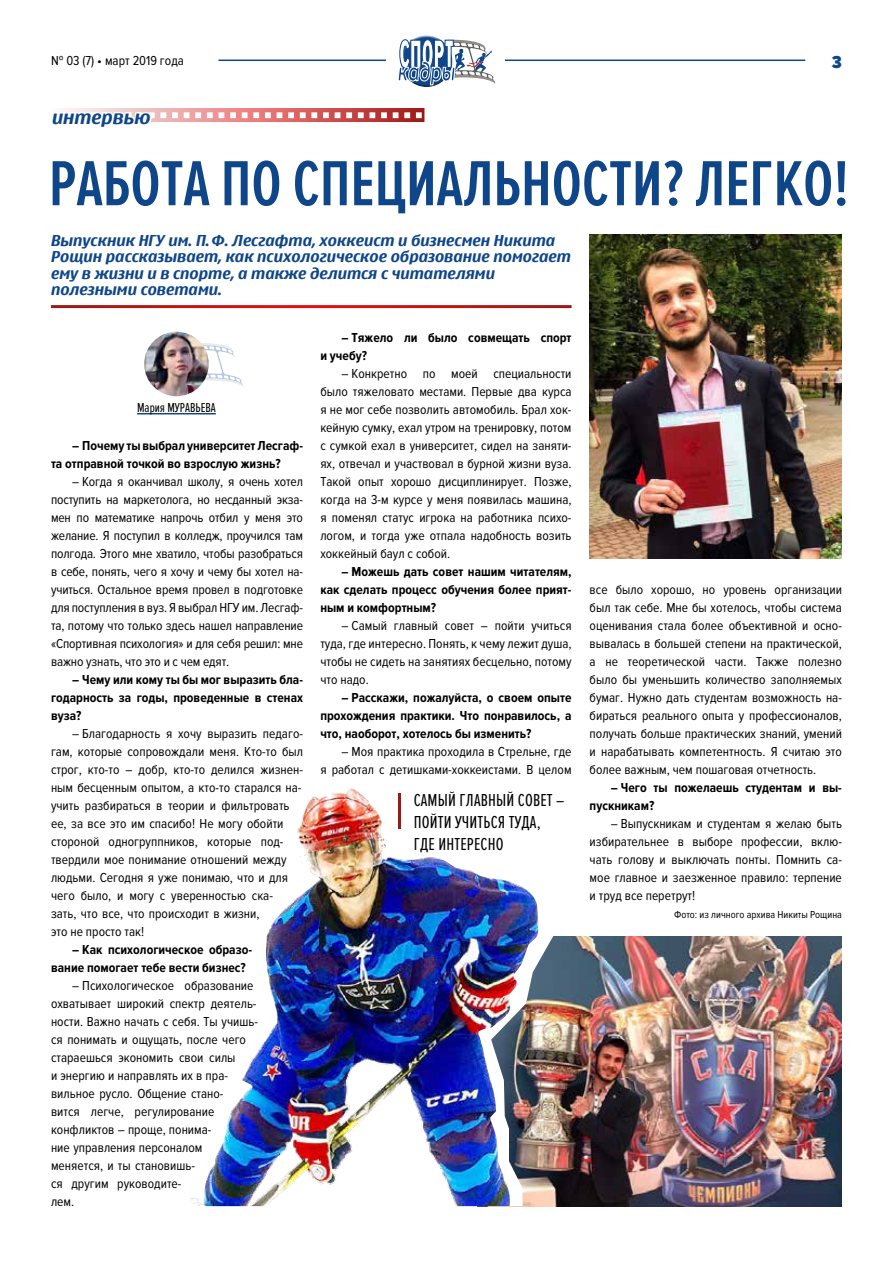
<style>
.page{position:relative;width:893px;height:1263px;background:#fff}
.page>*{position:absolute;margin:0;border:0;box-sizing:border-box;transform-origin:0 0}
.t1{font:600 66px "Proxima Nova Ex Cn";color:#0f4689}
.t2{font:50.4px "Proxima Nova Ex Cn";color:#fff}
.t3{font:18px/21.6px "Proxima Nova Ex Cn";letter-spacing:.01em;color:#000}
.t4{font:700 18px "Nokia Sans S60";color:#0f4689}
.t5{font:900 18px "Proxima Nova Cond";color:#0f4689}
.t6{font:700 15px/16.5px "Nokia Sans S60";color:#0f4689}
.t7{font:13.5px/18px "Proxima Nova Cond";color:#000;text-align:justify}
.t8{font:700 13.5px/18px "Proxima Nova Cond";color:#000}
.t9{font:13.5px "Proxima Nova Ex Cn";color:#000}
.t10{font:10.5px "Proxima Nova Cond";color:#000}
</style>
<div class="page">
<hr style="left:218px;top:60px;width:587px;height:1px;background:#0f4689">
<div style="left:387px;top:24px;width:118px;height:65px;background:#fff"></div>
<div style="left:398px;top:35px;width:55px;height:25px;background:#fff;opacity:.75"></div>
<svg style="left:398px;top:39px;width:97px;height:48px"></svg>
<svg style="left:65px;top:108px;width:359px;height:14px"></svg>
<svg style="left:202px;top:343px;width:41px;height:44px"></svg>
<hr style="left:137px;top:413px;width:79px;height:1px;background:#0f4689">
<img style="left:144px;top:332px;width:65px;height:64px;border-radius:32px">
<img style="left:590px;top:234px;width:252px;height:324px">
<img style="left:556px;top:936px;width:286px;height:270px">
<img style="left:539px;top:936px;width:17px;height:270px">
<img style="left:190px;top:788px;width:349px;height:418px">
<p class="t7" style="left:51px;top:52px;width:134px">№ 03 (7) • март 2019 года</p>
<h3 class="t5" style="left:832px;top:52px;width:11px">3</h3>
<h3 class="t4" style="left:52px;top:106px;width:100px">интервью</h3>
<h1 class="t1" style="left:49px;top:147px;width:802px">РАБОТА ПО СПЕЦИАЛЬНОСТИ? ЛЕГКО!</h1>
<p class="t6" style="left:51px;top:232px;width:521px">Выпускник НГУ им. П.Ф. Лесгафта, хоккеист и бизнесмен Никита Рощин рассказывает, как психологическое образование помогает ему в жизни и в спорте, а также делится с читателями полезными советами.</p>
<p class="t9" style="left:137px;top:400px;width:80px">Мария МУРАВЬЕВА</p>
<p class="t8" style="left:51px;top:437px;width:254px;text-indent:21px">– Почему ты выбрал университет Лесгаф&shy;та отправной точкой во взрослую жизнь?</p>
<p class="t7" style="left:51px;top:473px;width:254px;text-indent:21px">– Когда я оканчивал школу, я очень хотел поступить на маркетолога, но несданный экза&shy;мен по математике напрочь отбил у меня это желание. Я поступил в колледж, проучился там полгода. Этого мне хватило, чтобы разобраться в себе, понять, чего я хочу и чему бы хотел на&shy;учиться. Остальное время провел в подготовке для поступления в вуз. Я выбрал НГУ им. Лесгаф&shy;та, потому что только здесь нашел направление «Спортивная психология» и для себя решил: мне важно узнать, что это и с чем едят.</p>
<p class="t8" style="left:51px;top:671px;width:254px;text-align:justify;text-indent:21px">– Чему или кому ты бы мог выразить бла&shy;годарность за годы, проведенные в стенах вуза?</p>
<p class="t7" style="left:51px;top:725px;width:254px;text-align:left;text-indent:21px">– Благодарность я хочу выразить педаго&shy;гам, которые сопровождали меня. Кто-то был строг, кто-то – добр, кто-то делился жизнен&shy;ным бесценным опытом, а кто-то старался на&shy;учить разбираться в теории и фильтровать ее, за все это им спасибо! Не могу обойти стороной одногруппников, которые под&shy;твердили мое понимание отношений между людьми. Сегодня я уже понимаю, что и для чего было, и могу с уверенностью ска-<br>зать, что все, что происходит в жизни,<br>это не просто так!</p>
<p class="t8" style="left:51px;top:941px;width:203px;text-indent:21px">– Как психологическое образо&shy;вание помогает тебе вести бизнес?</p>
<p class="t7" style="left:51px;top:977px;width:209px;text-align:left;text-indent:21px">– Психологическое образование охватывает широкий спектр деятель&shy;ности. Важно начать с себя. Ты учишь&shy;ся понимать и ощущать, после чего стараешься экономить свои силы<br>и энергию и направлять их в пра&shy;вильное русло. Общение стано-<br>вится легче, регулирование конфликтов – проще, понима-<br>ние управления персоналом меняется, и ты становишь-<br>ся другим руководите-<br>лем.</p>
<p class="t8" style="left:320px;top:329px;width:253px;text-indent:21px">– Тяжело ли было совмещать спорт и учебу?</p>
<p class="t7" style="left:320px;top:365px;width:253px;text-indent:21px">– Конкретно по моей специальности было тяжеловато местами. Первые два курса я не мог себе позволить автомобиль. Брал хок&shy;кейную сумку, ехал утром на тренировку, потом с сумкой ехал в университет, сидел на заняти&shy;ях, отвечал и участвовал в бурной жизни вуза.<br>Такой опыт хорошо дисциплинирует. Позже, когда на 3-м курсе у меня появилась машина, я поменял статус игрока на работника психо&shy;логом, и тогда уже отпала надобность возить хоккейный баул с собой.</p>
<p class="t8" style="left:320px;top:563px;width:253px;text-align:justify;text-indent:21px">– Можешь дать совет нашим читателям, как сделать процесс обучения более прият&shy;ным и комфортным?</p>
<p class="t7" style="left:320px;top:617px;width:253px;text-indent:21px">– Самый главный совет – пойти учиться туда, где интересно. Понять, к чему лежит душа, чтобы не сидеть на занятиях бесцельно, потому что надо.</p>
<p class="t8" style="left:320px;top:689px;width:253px;text-align:justify;text-indent:21px">– Расскажи, пожалуйста, о своем опыте прохождения практики. Что понравилось, а что, наоборот, хотелось бы изменить?</p>
<p class="t7" style="left:320px;top:743px;width:253px;text-align:right">– Моя практика проходила в Стрельне, где<br>я работал с детишками-хоккеистами. В целом</p>
<h2 class="t2" style="left:395px;top:783px;width:10px">|</h2>
<h3 class="t3" style="left:414px;top:790px;width:152px">САМЫЙ ГЛАВНЫЙ СОВЕТ –<br>ПОЙТИ УЧИТЬСЯ ТУДА,<br>ГДЕ ИНТЕРЕСНО</h3>
<p class="t7" style="left:590px;top:581px;width:254px">все было хорошо, но уровень организации был так себе. Мне бы хотелось, чтобы система оценивания стала более объективной и осно&shy;вывалась в большей степени на практической, а не теоретической части. Также полезно было бы уменьшить количество заполняемых бумаг. Нужно дать студентам возможность на&shy;бираться реального опыта у профессионалов, получать больше практических знаний, умений и нарабатывать компетентность. Я считаю это более важным, чем пошаговая отчетность.</p>
<p class="t8" style="left:590px;top:779px;width:254px;text-indent:21px">– Чего ты пожелаешь студентам и вы&shy;пускникам?</p>
<p class="t7" style="left:590px;top:814px;width:254px;text-indent:21px">– Выпускникам и студентам я желаю быть избирательнее в выборе профессии, вклю&shy;чать голову и выключать понты. Помнить са&shy;мое главное и заезженное правило: терпение и труд все перетрут!</p>
<p class="t10" style="left:674px;top:909px;width:169px">Фото: из личного архива Никиты Рощина</p>
</div>
